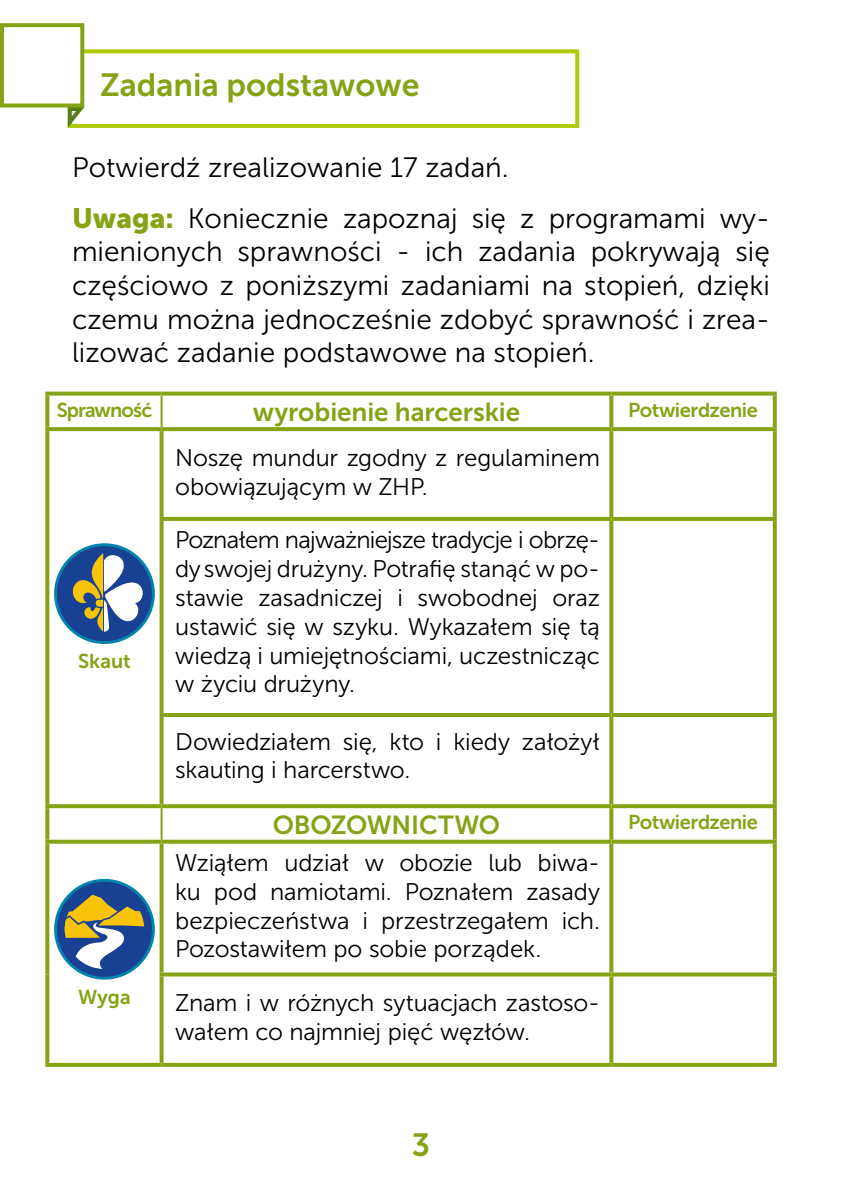
<style>
.page{position:relative;width:842px;height:1191px;background:#fff}
.page>*{position:absolute;margin:0;border:0;box-sizing:border-box;transform-origin:0 0}
.t1{font:32px "Museo Sans 700";color:#86a315}
.t2{font:28px/33.6px "Museo Sans 300";color:#000}
.t3{font:26px "Museo Sans 700";letter-spacing:-.005em;color:#86a315}
.t4{font:24px/28.8px "Museo Sans 300";letter-spacing:-.005em;color:#000}
.t5{font:20px "Museo Sans 700";letter-spacing:-.02em;color:#86a315}
.t6{font:20px "Museo Sans 700";letter-spacing:-.045em;color:#86a315}
.s1{font-family:"Museo Sans 900";color:#86a315}
</style>
<div class="page">
<div style="left:68px;top:49px;width:511px;height:79px;background:#fff;border:4px solid #afca0b"></div>
<svg style="left:64px;top:105px;width:24px;height:23px"></svg>
<div style="left:2px;top:25px;width:80px;height:80px;background:#fff"></div>
<div style="left:0;top:23px;width:84px;height:84px;border:4px solid #86a315"></div>
<svg style="left:45px;top:431px;width:4px;height:88px"></svg>
<svg style="left:45px;top:519px;width:4px;height:196px"></svg>
<svg style="left:45px;top:715px;width:4px;height:89px"></svg>
<svg style="left:160px;top:431px;width:4px;height:86px"></svg>
<svg style="left:160px;top:517px;width:451px;height:4px;background:#87a418"></svg>
<svg style="left:160px;top:521px;width:4px;height:192px"></svg>
<svg style="left:160px;top:717px;width:4px;height:87px"></svg>
<svg style="left:609px;top:431px;width:4px;height:86px"></svg>
<svg style="left:773px;top:431px;width:4px;height:86px"></svg>
<svg style="left:611px;top:517px;width:166px;height:4px"></svg>
<svg style="left:609px;top:521px;width:4px;height:192px"></svg>
<svg style="left:773px;top:521px;width:4px;height:192px"></svg>
<svg style="left:609px;top:717px;width:4px;height:87px"></svg>
<svg style="left:773px;top:717px;width:4px;height:87px"></svg>
<svg style="left:773px;top:843px;width:4px;height:129px"></svg>
<svg style="left:611px;top:972px;width:166px;height:4px"></svg>
<svg style="left:773px;top:976px;width:4px;height:86px"></svg>
<svg style="left:611px;top:1062px;width:166px;height:4px"></svg>
<svg style="left:611px;top:391px;width:166px;height:4px"></svg>
<svg style="left:773px;top:395px;width:4px;height:32px"></svg>
<svg style="left:611px;top:427px;width:166px;height:4px"></svg>
<hr style="left:611px;top:713px;width:166px;height:4px;background:#86a315">
<svg style="left:611px;top:804px;width:166px;height:4px"></svg>
<svg style="left:773px;top:808px;width:4px;height:31px"></svg>
<svg style="left:611px;top:839px;width:166px;height:4px"></svg>
<svg style="left:609px;top:843px;width:4px;height:129px"></svg>
<svg style="left:160px;top:972px;width:451px;height:4px;background:#94ae31"></svg>
<svg style="left:609px;top:976px;width:4px;height:86px"></svg>
<svg style="left:162px;top:1062px;width:449px;height:4px;background:#9fb646"></svg>
<hr style="left:160px;top:713px;width:451px;height:4px;background:#86a315">
<svg style="left:45px;top:804px;width:117px;height:4px"></svg>
<svg style="left:45px;top:808px;width:4px;height:31px"></svg>
<svg style="left:162px;top:804px;width:449px;height:4px;background:#8ba71f"></svg>
<svg style="left:609px;top:808px;width:4px;height:31px"></svg>
<svg style="left:162px;top:839px;width:449px;height:4px;background:#9ab23d"></svg>
<hr style="left:161px;top:808px;width:2px;height:31px;background:#86a315">
<svg style="left:45px;top:839px;width:117px;height:4px"></svg>
<svg style="left:45px;top:843px;width:4px;height:131px"></svg>
<svg style="left:160px;top:843px;width:4px;height:129px"></svg>
<svg style="left:45px;top:974px;width:4px;height:88px"></svg>
<svg style="left:160px;top:976px;width:4px;height:86px"></svg>
<svg style="left:45px;top:1062px;width:117px;height:4px"></svg>
<svg style="left:45px;top:391px;width:117px;height:4px"></svg>
<svg style="left:45px;top:395px;width:4px;height:32px"></svg>
<svg style="left:162px;top:391px;width:449px;height:4px;background:#98b038"></svg>
<svg style="left:609px;top:395px;width:4px;height:32px"></svg>
<svg style="left:45px;top:427px;width:117px;height:4px"></svg>
<svg style="left:162px;top:427px;width:449px;height:4px;background:#89a51b"></svg>
<hr style="left:161px;top:395px;width:2px;height:32px;background:#86a315">
<svg style="left:54px;top:543px;width:101px;height:101px"></svg>
<svg style="left:54px;top:879px;width:101px;height:100px"></svg>
<h1 class="t1" style="left:100px;top:67px;width:321px">Zadania podstawowe</h1>
<p class="t2" style="left:72px;top:142px;width:694px;line-height:50.6px">Potwierdź zrealizowanie 17 zadań.<br><span class="s1">Uwaga:</span> Koniecznie zapoznaj się z programami wy-</p>
<p class="t2" style="left:72px;top:235px;width:699px">mienionych sprawności - ich zadania pokrywają się częściowo z poniższymi zadaniami na stopień, dzięki czemu można jednocześnie zdobyć sprawność i zrea&shy;lizować zadanie podstawowe na stopień.</p>
<p class="t6" style="left:57px;top:398px;width:97px">Sprawność</p>
<p class="t3" style="left:253px;top:398px;width:269px">wyrobienie harcerskie</p>
<p class="t5" style="left:628px;top:398px;width:131px">Potwierdzenie</p>
<p class="t5" style="left:78px;top:650px;width:54px">Skaut</p>
<p class="t5" style="left:78px;top:985px;width:54px">Wyga</p>
<p class="t4" style="left:175px;top:443px;width:426px">Noszę mundur zgodny z regulaminem obowiązującym w ZHP.</p>
<p class="t4" style="left:175px;top:526px;width:426px">Poznałem najważniejsze tradycje i obrzę&shy;dy swojej drużyny. Potrafię stanąć w po&shy;stawie zasadniczej i swobodnej oraz ustawić się w szyku. Wykazałem się tą wiedzą i umiejętnościami, uczestnicząc w życiu drużyny.</p>
<p class="t4" style="left:175px;top:727px;width:426px">Dowiedziałem się, kto i kiedy założył skauting i harcerstwo.</p>
<p class="t3" style="left:273px;top:810px;width:229px">OBOZOWNICTWO</p>
<p class="t5" style="left:628px;top:811px;width:131px">Potwierdzenie</p>
<p class="t4" style="left:175px;top:848px;width:426px;text-align:justify">Wziąłem udział w obozie lub biwa&shy;ku pod namiotami. Poznałem zasady bezpieczeństwa i przestrzegałem ich.<br>Pozostawiłem po sobie porządek.</p>
<p class="t4" style="left:175px;top:989px;width:426px">Znam i w różnych sytuacjach zastoso&shy;wałem co najmniej pięć węzłów.</p>
<h1 class="t1" style="left:412px;top:1126px;width:20px">3</h1>
</div>
